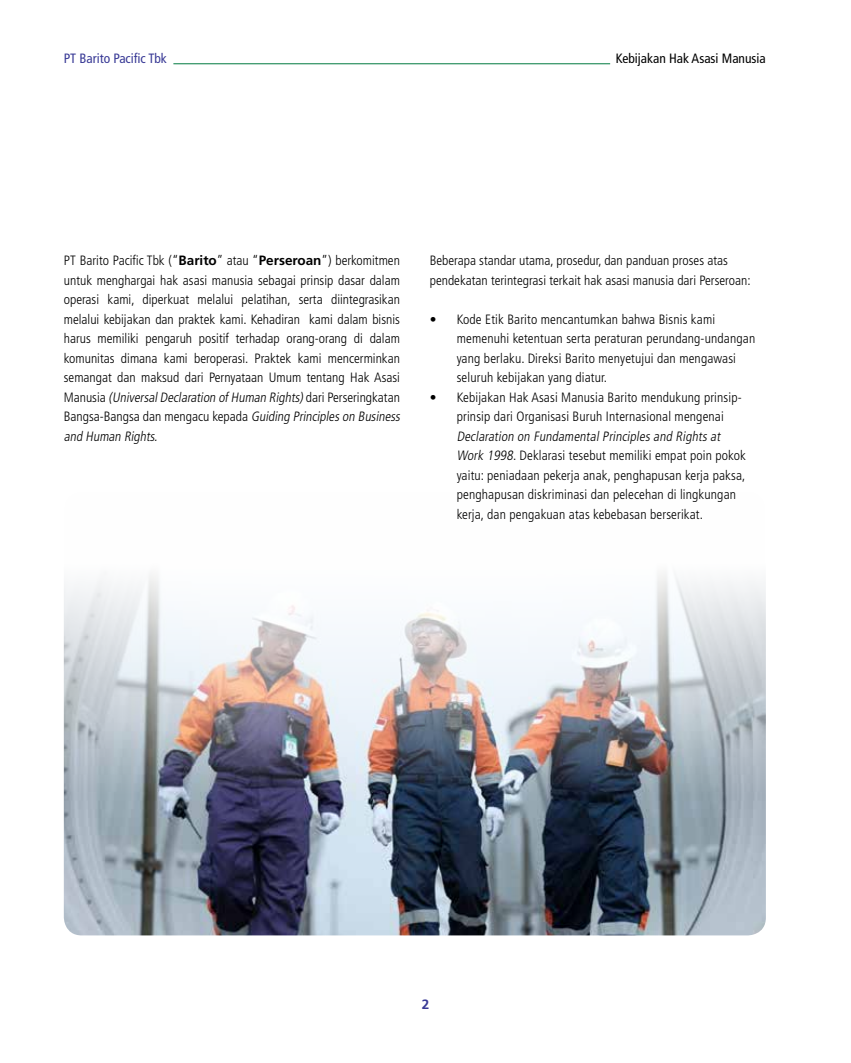
<style>
.page{position:relative;width:851px;height:1063px;background:#fff}
.page>*{position:absolute;margin:0;border:0;box-sizing:border-box;transform-origin:0 0}
.t1{font:300 condensed 13.5px/19.5px "Frutiger LT Std";color:#000}
.t2{font:condensed 13.5px "Frutiger LT Std";color:#000}
.t3{font:condensed 13.5px "Frutiger LT Std";color:#393a96}
.t4{font:700 13.5px "Frutiger LT Std";color:#393a96}
.s1{font-weight:700;font-stretch:normal}
.s2{font-style:italic}
</style>
<div class="page">
<hr style="left:173px;top:63px;width:437px;height:1px;background:#007a40">
<img style="left:64px;top:573px;width:701px;height:362px">
<p class="t3" style="left:64px;top:50px;width:104px">PT Barito Pacific Tbk</p>
<p class="t2" style="left:615px;top:50px;width:151px">Kebijakan Hak Asasi Manusia</p>
<p class="t1" style="left:64px;top:251px;width:340px">PT Barito Pacific Tbk (“<span class="s1">Barito</span>” atau “<span class="s1">Perseroan</span>”) berkomitmen untuk menghargai hak asasi manusia sebagai prinsip dasar dalam operasi kami, diperkuat melalui pelatihan, serta diintegrasikan melalui kebijakan dan praktek kami. Kehadiran kami dalam bisnis harus memiliki pengaruh positif terhadap orang-orang di dalam komunitas dimana kami beroperasi. Praktek kami mencerminkan semangat dan maksud dari Pernyataan Umum tentang Hak Asasi M a n u s i a <span class="s2">(UniversalDeclaration ofHuman Rights)</span>d a r i Pe rs e r i n g ka ta n Bangsa-Bangsa dan mengacu kepada <span class="s2">Guiding Principles on Business and Human Rights.</span></p>
<p class="t1" style="left:429px;top:251px;width:322px">Beberapa standar utama, prosedur, dan panduan proses atas pendekatan terintegrasi terkait hak asasi manusia dari Perseroan:</p>
<p class="t1" style="left:456px;top:310px;width:300px;text-indent:-27px">• Kode Etik Barito mencantumkan bahwa Bisnis kami memenuhi ketentuan serta peraturan perundang-undangan yang berlaku. Direksi Barito menyetujui dan mengawasi seluruh kebijakan yang diatur.</p>
<p class="t1" style="left:456px;top:387px;width:286px;text-indent:-27px">• Kebijakan Hak Asasi Manusia Barito mendukung prinsip&shy;prinsip dari Organisasi Buruh Internasional mengenai</p>
<p class="t1" style="left:456px;top:427px;width:291px"><span class="s2">Declaration on Fundamental Principles and Rights at Work 1998</span>. Deklarasi tesebut memiliki empat poin pokok yaitu: peniadaan pekerja anak, penghapusan kerja paksa, penghapusan diskriminasi dan pelecehan di lingkungan kerja, dan pengakuan atas kebebasan berserikat.</p>
<p class="t4" style="left:421px;top:997px;width:9px">2</p>
</div>
